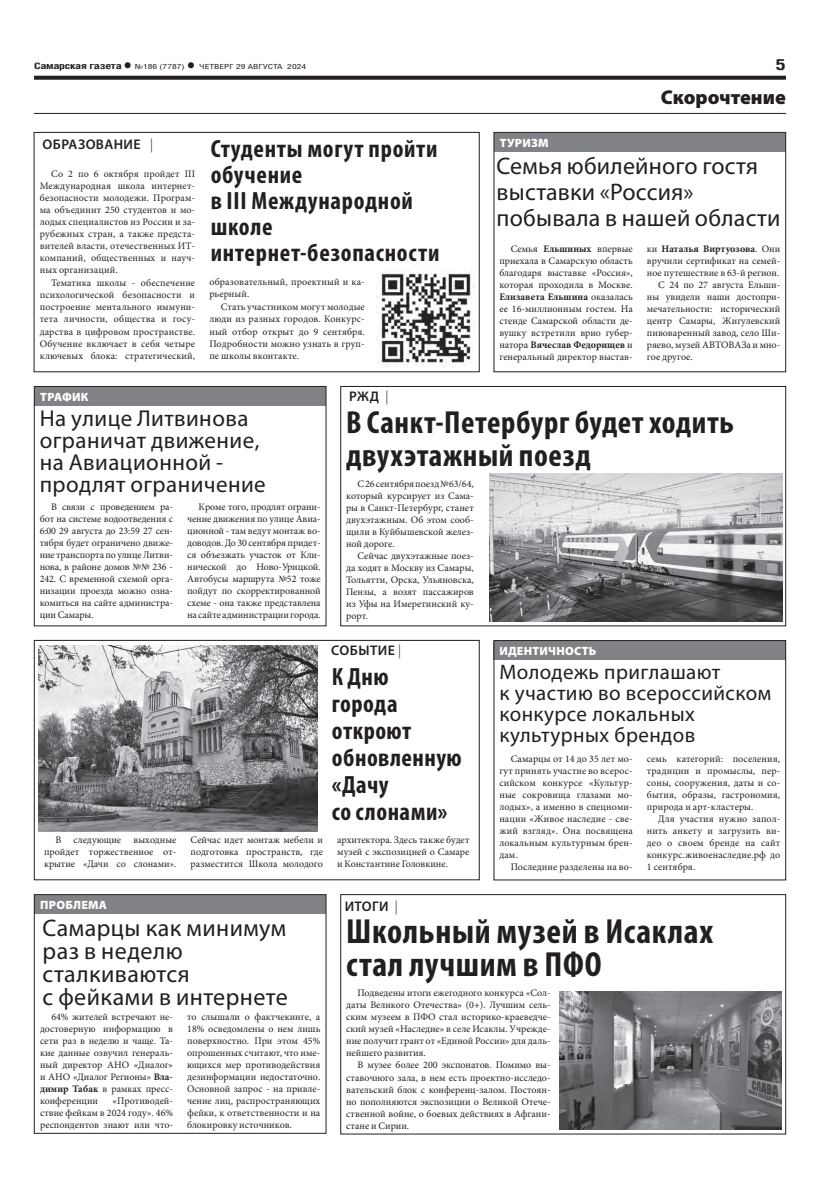
<style>
.page{position:relative;width:820px;height:1191px;background:#fff}
.page>*{position:absolute;margin:0;border:0;box-sizing:border-box;transform-origin:0 0}
.t1{font:700 condensed 35px/33px "Myriad Pro";letter-spacing:.02em;color:#231f20}
.t2{font:700 condensed 32px/33px "Myriad Pro";letter-spacing:.02em;color:#231f20}
.t3{font:700 condensed 25px/27px "Myriad Pro";letter-spacing:.03em;color:#231f20}
.t4{font:24px/23px "Myriad Pro";letter-spacing:.015em;color:#231f20}
.t5{font:23px/22px "Myriad Pro";letter-spacing:.02em;color:#231f20}
.t6{font:21px/21px "Myriad Pro";letter-spacing:.02em;color:#231f20}
.t7{font:900 20px "Myriad Pro";color:#231f20}
.t8{font:700 15px "Helios Cond";color:#231f20;scale:1.4 1}
.t9{font:600 14px "Myriad Pro";letter-spacing:.03em;color:#231f20}
.t10{font:900 12px "Myriad Pro";letter-spacing:.02em;color:#fff}
.t11{font:10px/12px "Minion Pro";color:#231f20;text-align:justify}
.t12{font:700 10px "Minion Pro";color:#231f20}
.t13{font:700 9px "Helios Cond";letter-spacing:-.02em;color:#231f20;scale:1.4 1}
.t14{font:7px "Helios Cond";color:#231f20;scale:1.4 1}
.s1{font-size:16px}
.s2{font-weight:700;font-size:16px}
.s3{font-weight:300}
.s4{font-weight:700}
.s5{font-weight:400}
</style>
<div class="page">
<svg style="left:34px;top:76px;width:751px;height:4px;background:#322f2f"></svg>
<img style="left:489px;top:473px;width:293px;height:148px">
<div style="left:34px;top:640px;width:445px;height:240px;border:1px solid #231f20"></div>
<div style="left:340px;top:894px;width:445px;height:240px;border:1px solid #231f20"></div>
<div style="left:493px;top:641px;width:292px;height:18px;background:#808285"></div>
<div style="left:493px;top:640px;width:292px;height:240px;border:1px solid #231f20"></div>
<hr style="left:34px;top:113px;width:751px;height:1px;background:#231f20">
<div style="left:34px;top:387px;width:292px;height:19px;background:#808285"></div>
<div style="left:494px;top:133px;width:291px;height:19px;background:#808285"></div>
<div style="left:34px;top:386px;width:292px;height:240px;border:1px solid #231f20"></div>
<svg style="left:209px;top:75px;width:231px;height:194px"></svg>
<div style="left:34px;top:895px;width:292px;height:18px;background:#808285"></div>
<div style="left:34px;top:894px;width:292px;height:239px;border:1px solid #231f20"></div>
<div style="left:340px;top:386px;width:445px;height:240px;border:1px solid #231f20"></div>
<svg style="left:489px;top:473px;width:245px;height:2px"></svg>
<img style="left:376px;top:270px;width:99px;height:98px">
<img style="left:39px;top:645px;width:278px;height:186px">
<img style="left:559px;top:991px;width:222px;height:138px">
<p class="t13" style="left:34px;top:61px;width:71px">Самарская газета<span class="s1">•</span></p>
<p class="t14" style="left:135px;top:63px;width:124px">№186 (7787) <span class="s2">•</span> ЧЕТВЕРГ 29 АВГУСТА 2024</p>
<h3 class="t8" style="left:775px;top:55px;width:9px">5</h3>
<h3 class="t9" style="left:43px;top:135px;width:112px">ОБРАЗОВАНИЕ <span class="s3">|</span></h3>
<h3 class="t3" style="left:210px;top:135px;width:230px;line-height:26px">Студенты могут пройти обучение<br>в III Международной школе интернет-безопасности</h3>
<p class="t11" style="left:40px;top:168px;width:157px;text-indent:11px">Со 2 по 6 октября пройдет III Международная школа интернет&shy;безопасности молодежи. Програм&shy;ма объединит 250 студентов и мо&shy;лодых специалистов из России и за&shy;рубежных стран, а также предста&shy;вителей власти, отечественных ИТ&shy;компаний, общественных и науч&shy;ных организаций.</p>
<p class="t11" style="left:40px;top:277px;width:157px;text-indent:11px">Тематика школы - обеспечение психологической безопасности и построение ментального иммуни&shy;тета личности, общества и госу&shy;дарства в цифровом пространстве.<br>Обучение включает в себя четыре ключевых блока: стратегический,</p>
<p class="t11" style="left:209px;top:276px;width:157px">образовательный, проектный и ка&shy;рьерный.</p>
<p class="t11" style="left:209px;top:301px;width:157px;text-indent:11px">Стать участником могут молодые люди из разных городов. Конкурс&shy;ный отбор открыт до 9 сентября.<br>Подробности можно узнать в груп&shy;пе школы вконтакте.</p>
<p class="t10" style="left:40px;top:390px;width:50px">ТРАФИК</p>
<h3 class="t9" style="left:349px;top:387px;width:41px">РЖД <span class="s3">|</span></h3>
<p class="t10" style="left:499px;top:136px;width:50px">ТУРИЗМ</p>
<h3 class="t7" style="left:660px;top:86px;width:127px">Скорочтение</h3>
<h3 class="t4" style="left:496px;top:153px;width:285px;line-height:26px">Семья юбилейного гостя выставки «Россия» побывала в нашей области</h3>
<p class="t11" style="left:499px;top:243px;width:135px;text-indent:11px">Семья <span class="s4">Ельшиных</span> впервые приехала в Самарскую область благодаря выставке «Россия», которая проходила в Москве.<br><span class="s4">Елизавета Ельшина</span> оказалась ее 16-миллионным гостем. На стенде Самарской области де&shy;вушку встретили врио губер&shy;натора <span class="s4">Вячеслав Федорищев</span> и генеральный директор выстав-</p>
<p class="t12" style="left:646px;top:242px;width:135px"><span class="s5">ки</span> Наталья Виртуозова<span class="s5">. Они</span></p>
<p class="t11" style="left:646px;top:255px;width:135px">вручили сертификат на семей-</p>
<p class="t11" style="left:646px;top:267px;width:134px">ное путешествие в 63-й регион.</p>
<p class="t11" style="left:658px;top:279px;width:123px">С 24 по 27 августа Ельши-</p>
<p class="t11" style="left:646px;top:291px;width:135px">ны увидели наши достопри-</p>
<p class="t11" style="left:646px;top:303px;width:135px">мечательности: исторический</p>
<p class="t11" style="left:646px;top:315px;width:135px">центр Самары, Жигулевский</p>
<p class="t11" style="left:646px;top:327px;width:135px">пивоваренный завод, село Ши-</p>
<p class="t11" style="left:646px;top:339px;width:135px">ряево, музей АВТОВАЗа и мно-</p>
<p class="t11" style="left:646px;top:351px;width:47px">гое другое.</p>
<h3 class="t5" style="left:40px;top:407px;width:227px">На улице Литвинова ограничат движение, на Авиационной - продлят ограничение</h3>
<h2 class="t2" style="left:346px;top:405px;width:389px">В Санкт-Петербург будет ходить двухэтажный поезд</h2>
<p class="t11" style="left:346px;top:477px;width:129px;text-indent:11px">С 26 сентября поезд №63/64, который курсирует из Сама&shy;ры в Санкт-Петербург, станет двухэтажным. Об этом сооб&shy;щили в Куйбышевской желез&shy;ной дороге.</p>
<p class="t11" style="left:346px;top:549px;width:129px;text-indent:11px">Сейчас двухэтажные поез&shy;да ходят в Москву из Самары, Тольятти, Орска, Ульяновска, Пензы, а возят пассажиров из Уфы на Имеретинский ку&shy;рорт.</p>
<p class="t11" style="left:40px;top:501px;width:135px;text-indent:11px">В связи с проведением ра&shy;бот на системе водоотведения с 6:00 29 августа до 23:59 27 сен&shy;тября будет ограничено движе&shy;ние транспорта по улице Литви&shy;нова, в районе домов №№ 236 - 242. С временной схемой орга&shy;низации проезда можно озна&shy;комиться на сайте администра&shy;ции Самары.</p>
<p class="t11" style="left:187px;top:501px;width:135px;text-indent:11px">Кроме того, продлят ограни&shy;чение движения по улице Авиа&shy;ционной - там ведут монтаж во&shy;доводов. До 30 сентября придет&shy;ся объезжать участок от Кли&shy;нической до Ново-Урицкой.<br>Автобусы маршрута №52 тоже пойдут по скорректированной схеме - она также представлена на сайте администрации города.</p>
<h3 class="t9" style="left:331px;top:641px;width:71px">СОБЫТИЕ <span class="s3">|</span></h3>
<p class="t10" style="left:499px;top:643px;width:98px">ИДЕНТИЧНОСТЬ</p>
<h3 class="t3" style="left:332px;top:662px;width:131px">К Дню<br>города откроют обновленную «Дачу<br>со слонами»</h3>
<h3 class="t6" style="left:499px;top:661px;width:273px">Молодежь приглашают<br>к участию во всероссийском конкурсе локальных культурных брендов</h3>
<p class="t11" style="left:499px;top:753px;width:135px;text-indent:11px">Самарцы от 14 до 35 лет мо&shy;гут принять участие во всерос&shy;сийском конкурсе «Культур&shy;ные сокровища глазами мо&shy;лодых», а именно в спецноми&shy;нации «Живое наследие - све&shy;жий взгляд». Она посвящена локальным культурным брен&shy;дам.</p>
<p class="t11" style="left:510px;top:861px;width:123px">Последние разделены на во-</p>
<p class="t11" style="left:646px;top:753px;width:135px">семь категорий: поселения, традиции и промыслы, пер&shy;соны, сооружения, даты и со&shy;бытия, образы, гастрономия, природа и арт-кластеры.</p>
<p class="t11" style="left:646px;top:813px;width:135px;text-indent:11px">Для участия нужно запол&shy;нить анкету и загрузить ви&shy;део о своем бренде на сайт конкурс.живоенаследие.рф до 1 сентября.</p>
<p class="t11" style="left:44px;top:834px;width:134px;text-indent:11px">В следующие выходные пройдет торжественное от&shy;крытие «Дачи со слонами».</p>
<p class="t11" style="left:190px;top:834px;width:134px">Сейчас идет монтаж мебели и подготовка пространств, где разместится Школа молодого</p>
<p class="t11" style="left:337px;top:834px;width:134px">архитектора. Здесь также будет музей с экспозицией о Самаре и Константине Головкине.</p>
<p class="t10" style="left:40px;top:897px;width:68px">ПРОБЛЕМА</p>
<h3 class="t4" style="left:43px;top:915px;width:247px">Самарцы как минимум раз в неделю сталкиваются<br>с фейками в интернете</h3>
<p class="t11" style="left:40px;top:1010px;width:134px;text-indent:11px">64% жителей встречают не&shy;достоверную информацию в сети раз в неделю и чаще. Та&shy;кие данные озвучил генераль&shy;ный директор АНО «Диалог» и АНО «Диалог Регионы» <span class="s4">Вла&shy;димир Табак</span> в рамках пресс&shy;конференции</p>
<p class="t11" style="left:40px;top:1094px;width:134px;text-indent:73px">«Противодей&shy;ствие фейкам в 2024 году». 46% респондентов знают или что-</p>
<p class="t11" style="left:187px;top:1010px;width:134px">то слышали о фактчекинге, а 18% осведомлены о нем лишь поверхностно. При этом 45% опрошенных считают, что име&shy;ющихся мер противодействия дезинформации недостаточно.<br>Основной запрос - на привле&shy;чение лиц, распространяющих фейки, к ответственности и на блокировку источников.</p>
<h3 class="t9" style="left:344px;top:897px;width:55px">ИТОГИ <span class="s3">|</span></h3>
<h1 class="t1" style="left:346px;top:914px;width:368px">Школьный музей в Исаклах стал лучшим в ПФО</h1>
<p class="t11" style="left:346px;top:987px;width:206px;text-indent:11px">Подведены итоги ежегодного конкурса «Сол&shy;даты Великого Отечества» (0+). Лучшим сель&shy;ским музеем в ПФО стал историко-краеведче&shy;ский музей «Наследие» в селе Исаклы. Учрежде&shy;ние получит грант от «Единой России» для даль&shy;нейшего развития.</p>
<p class="t11" style="left:346px;top:1059px;width:206px;text-indent:11px">В музее более 200 экспонатов. Помимо вы&shy;ставочного зала, в нем есть проектно-исследо&shy;вательский блок с конференц-залом. Постоян&shy;но пополняются экспозиции о Великой Отече&shy;ственной войне, о боевых действиях в Афгани&shy;стане и Сирии.</p>
</div>
